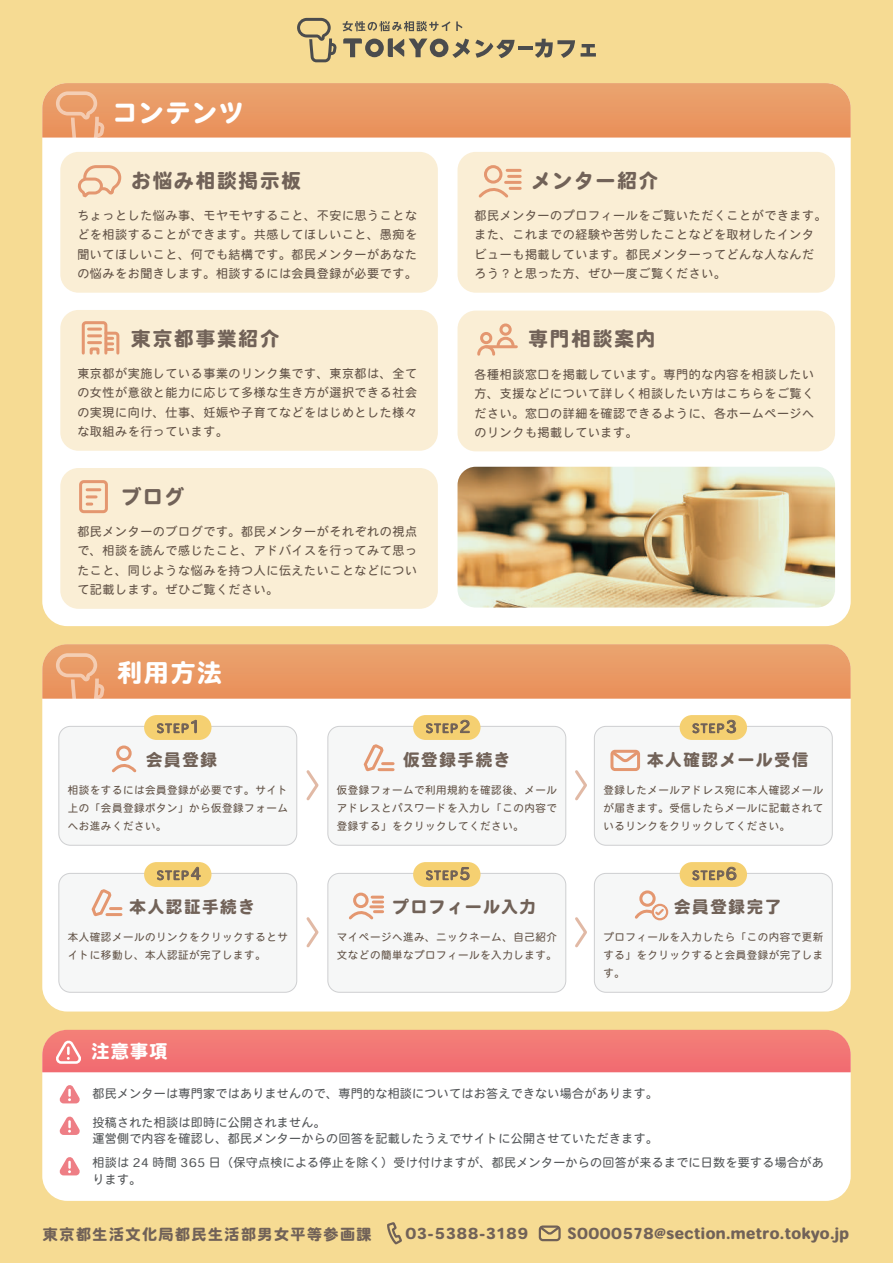
<style>
.page{position:relative;width:893px;height:1263px;background:#f6db93}
.page>*{position:absolute;margin:0;border:0;box-sizing:border-box;transform-origin:0 0}
.t1{font:24.75px "Heisei Maru Go Std W8";letter-spacing:.075em;color:#fff}
.t2{font:19.5px "Heisei Maru Go Std W8";letter-spacing:.1em;color:#716258}
.t3{font:18px "Heisei Maru Go Std W8";color:#fff}
.t4{font:16.5px "Heisei Maru Go Std W8";letter-spacing:.1em;color:#716258}
.t5{font:15px "Heisei Maru Go Std W8";letter-spacing:.03em;color:#716258;scale:.93 1}
.t6{font:15px "Heisei Maru Go Std W8";letter-spacing:.1em;color:#716258}
.t7{font:12px/19.5px "Heisei Maru Go Std W4";letter-spacing:.05em;color:#635448;text-align:justify}
.t8{font:12px/16.5px "Heisei Maru Go Std W4";letter-spacing:.025em;color:#55585a}
.t9{font:12px "Heisei Maru Go Std W4";letter-spacing:.1em;color:#706157}
.t10{font:10.5px/18px "Heisei Maru Go Std W4";letter-spacing:.05em;color:#635448;text-align:justify}
.s1{font-size:16.65px}
</style>
<div class="page">
<div style="left:42px;top:83px;width:809px;height:543px;background:#fff;border-radius:25px"></div>
<div style="left:42px;top:644px;width:809px;height:367px;background:#fff;border-radius:25px"></div>
<div style="left:42px;top:1030px;width:809px;height:171px;background:#fff;border-radius:25px"></div>
<img style="left:457px;top:467px;width:378px;height:140px">
<div style="left:59px;top:726px;width:238px;height:119px;background:#f6f7f7;border-radius:12px"></div>
<div style="left:59px;top:726px;width:238px;height:119px;border:1px solid #cecfd1;border-radius:12px"></div>
<div style="left:60px;top:152px;width:378px;height:141px;background:#faeed5;border-radius:18px"></div>
<svg style="left:78px;top:165px;width:44px;height:33px"></svg>
<div style="left:457px;top:152px;width:378px;height:141px;background:#faeed5;border-radius:18px"></div>
<div style="left:484px;top:165px;width:18px;height:19px;border:3px solid #e49770;border-radius:50%"></div>
<svg style="left:478px;top:169px;width:42px;height:29px"></svg>
<div style="left:60px;top:310px;width:378px;height:141px;background:#faeed5;border-radius:18px"></div>
<svg style="left:81px;top:321px;width:39px;height:34px"></svg>
<div style="left:60px;top:468px;width:378px;height:141px;background:#faeed5;border-radius:18px"></div>
<div style="left:79px;top:480px;width:29px;height:33px;border:3px solid #e49770;border-radius:3px"></div>
<svg style="left:87px;top:488px;width:13px;height:18px"></svg>
<div style="left:457px;top:311px;width:378px;height:140px;background:#faeed5;border-radius:18px"></div>
<div style="left:480px;top:332px;width:12px;height:12px;border:3px solid #e49770;border-radius:50%"></div>
<div style="left:499px;top:323px;width:13px;height:13px;border:3px solid #e49770;border-radius:50%"></div>
<svg style="left:477px;top:335px;width:39px;height:21px"></svg>
<hr style="left:486px;top:345px;width:30px;height:3px;background:#e49770">
<svg style="left:42px;top:1030px;width:809px;height:42px;background:#f27775"></svg>
<svg style="left:59px;top:1085px;width:21px;height:18px"></svg>
<svg style="left:42px;top:83px;width:809px;height:55px;background:#ea9b67"></svg>
<svg style="left:42px;top:644px;width:809px;height:55px;background:#e99b66"></svg>
<div style="left:144px;top:715px;width:67px;height:25px;background:#f5d071;border-radius:12px"></div>
<svg style="left:157px;top:720px;width:40px;height:13px"></svg>
<div style="left:116px;top:745px;width:16px;height:16px;border:3px solid #e49770;border-radius:50%"></div>
<svg style="left:112px;top:759px;width:25px;height:14px"></svg>
<div style="left:328px;top:726px;width:238px;height:119px;background:#f6f7f7;border-radius:12px"></div>
<div style="left:328px;top:726px;width:238px;height:119px;border:1px solid #cecfd1;border-radius:12px"></div>
<div style="left:413px;top:715px;width:68px;height:25px;background:#f5d071;border-radius:12px"></div>
<svg style="left:426px;top:720px;width:44px;height:13px"></svg>
<div style="left:594px;top:726px;width:238px;height:119px;background:#f6f7f7;border-radius:12px"></div>
<div style="left:594px;top:726px;width:238px;height:119px;border:1px solid #cecfd1;border-radius:12px"></div>
<div style="left:680px;top:715px;width:67px;height:25px;background:#f5d071;border-radius:12px"></div>
<svg style="left:693px;top:720px;width:43px;height:13px"></svg>
<svg style="left:306px;top:770px;width:13px;height:31px"></svg>
<svg style="left:575px;top:770px;width:12px;height:31px"></svg>
<div style="left:59px;top:873px;width:238px;height:119px;background:#f6f7f7;border-radius:12px"></div>
<div style="left:59px;top:873px;width:238px;height:119px;border:1px solid #cecfd1;border-radius:12px"></div>
<div style="left:144px;top:862px;width:67px;height:25px;background:#f5d071;border-radius:12px"></div>
<svg style="left:157px;top:867px;width:44px;height:13px"></svg>
<div style="left:328px;top:873px;width:238px;height:119px;background:#f6f7f7;border-radius:12px"></div>
<div style="left:328px;top:873px;width:238px;height:119px;border:1px solid #cecfd1;border-radius:12px"></div>
<div style="left:413px;top:862px;width:68px;height:25px;background:#f5d071;border-radius:12px"></div>
<svg style="left:426px;top:867px;width:43px;height:13px"></svg>
<div style="left:594px;top:873px;width:238px;height:119px;background:#f6f7f7;border-radius:12px"></div>
<div style="left:594px;top:873px;width:238px;height:119px;border:1px solid #cecfd1;border-radius:12px"></div>
<div style="left:680px;top:862px;width:67px;height:25px;background:#f5d071;border-radius:12px"></div>
<svg style="left:693px;top:867px;width:43px;height:13px"></svg>
<div style="left:639px;top:890px;width:17px;height:17px;border:3px solid #e49770;border-radius:50%"></div>
<svg style="left:306px;top:917px;width:13px;height:31px"></svg>
<svg style="left:575px;top:917px;width:12px;height:31px"></svg>
<div style="left:353px;top:893px;width:16px;height:15px;border:3px solid #e49770;border-radius:50%"></div>
<svg style="left:349px;top:896px;width:34px;height:24px"></svg>
<div style="left:610px;top:750px;width:30px;height:21px;border:3px solid #e49770;border-radius:3px"></div>
<svg style="left:610px;top:749px;width:31px;height:16px"></svg>
<svg style="left:634px;top:907px;width:32px;height:13px"></svg>
<div style="left:652px;top:904px;width:16px;height:16px;border:2px solid #e49770;border-radius:50%"></div>
<svg style="left:363px;top:744px;width:30px;height:28px"></svg>
<svg style="left:91px;top:889px;width:30px;height:28px"></svg>
<svg style="left:59px;top:1116px;width:21px;height:19px"></svg>
<svg style="left:59px;top:1157px;width:21px;height:18px"></svg>
<svg style="left:387px;top:1222px;width:15px;height:23px"></svg>
<div style="left:539px;top:1225px;width:22px;height:16px;border:2px solid #706157;border-radius:3px"></div>
<svg style="left:538px;top:1225px;width:23px;height:12px"></svg>
<hr style="left:518px;top:46px;width:14px;height:4px;background:#4b4c4d">
<svg style="left:535px;top:39px;width:40px;height:19px"></svg>
<svg style="left:581px;top:44px;width:15px;height:13px"></svg>
<svg style="left:297px;top:18px;width:40px;height:44px"></svg>
<svg style="left:343px;top:38px;width:172px;height:20px"></svg>
<svg style="left:343px;top:21px;width:107px;height:10px"></svg>
<svg style="left:456px;top:21px;width:6px;height:10px"></svg>
<h1 class="t1" style="left:113px;top:99px;width:132px">コンテンツ</h1>
<h2 class="t2" style="left:131px;top:170px;width:171px">お悩み相談掲示板</h2>
<p class="t7" style="left:77px;top:206px;width:341px">ちょっとした悩み事、モヤモヤすること、不安に思うことなどを相談することができます。共感してほしいこと、愚痴を聞いてほしいこと、何でも結構です。都民メンターがあなたの悩みをお聞きします。相談するには会員登録が必要です。</p>
<h2 class="t2" style="left:131px;top:328px;width:150px">東京都事業紹介</h2>
<p class="t7" style="left:77px;top:364px;width:341px">東京都が実施している事業のリンク集です、東京都は、全ての女性が意欲と能力に応じて多様な生き方が選択できる社会の実現に向け、仕事、妊娠や子育てなどをはじめとした様々な取組みを行っています。</p>
<h2 class="t2" style="left:122px;top:486px;width:64px">ブログ</h2>
<p class="t7" style="left:77px;top:522px;width:341px">都民メンターのブログです。都民メンターがそれぞれの視点で、相談を読んで感じたこと、アドバイスを行ってみて思ったこと、同じような悩みを持つ人に伝えたいことなどについて記載します。ぜひご覧ください。</p>
<h1 class="t1" style="left:118px;top:659px;width:106px">利用方法</h1>
<h2 class="t2" style="left:531px;top:170px;width:128px">メンター紹介</h2>
<p class="t7" style="left:475px;top:206px;width:354px;text-align:left">都民メンターのプロフィールをご覧いただくことができます。また、これまでの経験や苦労したことなどを取材したインタビューも掲載しています。都民メンターってどんな人なんだろう？と思った方、ぜひ一度ご覧ください。</p>
<h2 class="t2" style="left:528px;top:328px;width:128px">専門相談案内</h2>
<p class="t7" style="left:475px;top:364px;width:341px">各種相談窓口を掲載しています。専門的な内容を相談したい方、支援などについて詳しく相談したい方はこちらをご覧ください。窓口の詳細を確認できるように、各ホームページへのリンクも掲載しています。</p>
<p class="t9" style="left:157px;top:720px;width:44px">STEP<span class="s1">1</span></p>
<h3 class="t4" style="left:146px;top:750px;width:72px">会員登録</h3>
<p class="t10" style="left:68px;top:781px;width:221px">相談をするには会員登録が必要です。サイト上の「会員登録ボタン」から仮登録フォームへお進みください。</p>
<p class="t9" style="left:157px;top:867px;width:46px">STEP<span class="s1">4</span></p>
<h3 class="t4" style="left:130px;top:897px;width:127px">本人認証手続き</h3>
<p class="t10" style="left:68px;top:928px;width:221px">本人確認メールのリンクをクリックするとサイトに移動し、本人認証が完了します。</p>
<h3 class="t3" style="left:92px;top:1041px;width:78px">注意事項</h3>
<p class="t9" style="left:426px;top:720px;width:46px">STEP<span class="s1">2</span></p>
<h3 class="t4" style="left:403px;top:750px;width:109px">仮登録手続き</h3>
<p class="t10" style="left:337px;top:781px;width:221px">仮登録フォームで利用規約を確認後、メールアドレスとパスワードを入力し「この内容で登録する」をクリックしてください。</p>
<p class="t9" style="left:426px;top:867px;width:46px">STEP<span class="s1">5</span></p>
<h3 class="t4" style="left:393px;top:897px;width:145px">プロフィール入力</h3>
<p class="t10" style="left:337px;top:928px;width:221px">マイページへ進み、ニックネーム、自己紹介文などの簡単なプロフィールを入力します。</p>
<p class="t9" style="left:692px;top:720px;width:46px">STEP<span class="s1">3</span></p>
<h3 class="t4" style="left:647px;top:750px;width:163px">本人確認メール受信</h3>
<p class="t10" style="left:603px;top:781px;width:221px">登録したメールアドレス宛に本人確認メールが届きます。受信したらメールに記載されているリンクをクリックしてください。</p>
<p class="t9" style="left:692px;top:867px;width:46px">STEP<span class="s1">6</span></p>
<h3 class="t4" style="left:674px;top:897px;width:109px">会員登録完了</h3>
<p class="t10" style="left:603px;top:928px;width:221px">プロフィールを入力したら「この内容で更新する」をクリックすると会員登録が完了します。</p>
<p class="t8" style="left:92px;top:1086px;width:567px">都民メンターは専門家ではありませんので、専門的な相談についてはお答えできない場合があります。</p>
<p class="t8" style="left:92px;top:1114px;width:567px">投稿された相談は即時に公開されません。<br>運営側で内容を確認し、都民メンターからの回答を記載したうえでサイトに公開させていただきます。</p>
<p class="t8" style="left:92px;top:1155px;width:733px">相談は 24 時間 365 日（保守点検による停止を除く）受け付けますが、都民メンターからの回答が来るまでに日数を要する場合があります。</p>
<p class="t6" style="left:43px;top:1225px;width:330px">東京都生活文化局都民生活部男女平等参画課</p>
<p class="t5" style="left:405px;top:1225px;width:134px">03-5388-3189</p>
<p class="t5" style="left:567px;top:1225px;width:304px">S0000578@section.metro.tokyo.jp</p>
</div>
